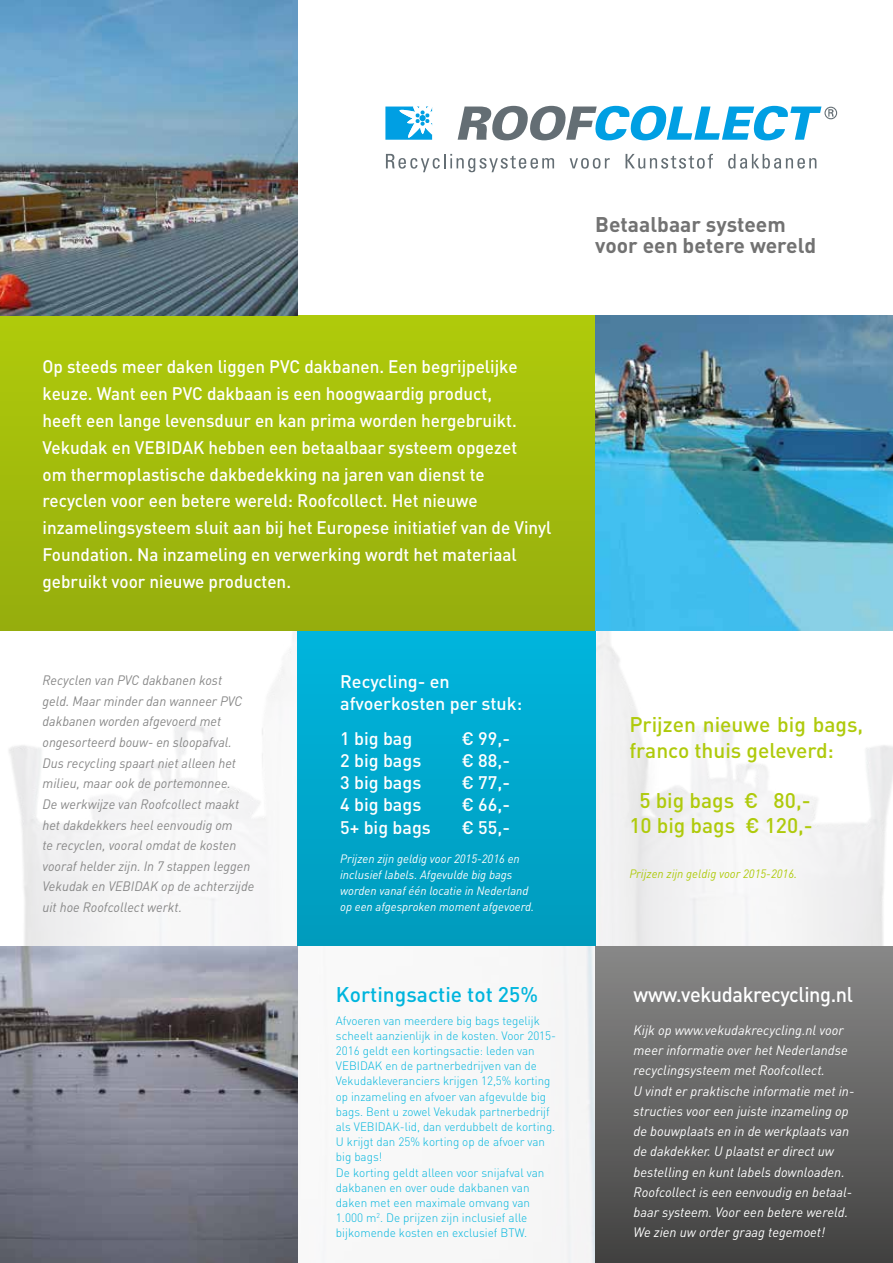
<style>
.page{position:relative;width:893px;height:1263px;background:#fff}
.page>*{position:absolute;margin:0;border:0;box-sizing:border-box;transform-origin:0 0}
.t1{font:500 21px/25.2px "DIN";color:#afca0b}
.t2{font:700 21px/21px "DIN";color:#727272}
.t3{font:500 21px "DIN";letter-spacing:-.02em;color:#fff;scale:.95 1}
.t4{font:500 21px "DIN";color:#00b5dd}
.t5{font:500 18px/26.8px "DIN";color:#fff;scale:.95 1}
.t6{font:500 18px/22px "DIN";color:#fff}
.t7{font:italic 13.5px/20.2px "DIN";color:#fff}
.t8{font:italic 13.5px/20.7px "DIN";color:#878787;scale:.96 1}
.t9{font:300 12px/15.1px "DIN";color:#00b5dd}
.t10{font:italic 12px/16px "DIN";color:#fff}
.t11{font:italic 12px "DIN";color:#afca0b}
</style>
<div class="page">
<img style="left:0;top:630px;width:893px;height:633px">
<svg style="left:385px;top:105px;width:453px;height:68px"></svg>
<div style="left:298px;top:630px;width:297px;height:315px;background:linear-gradient(to bottom,#00b5dd,#009bbd)"></div>
<div style="left:0;top:316px;width:595px;height:314px;background:linear-gradient(to bottom,#b0cb0b,#96ad0d)"></div>
<img style="left:0;top:0;width:298px;height:316px">
<img style="left:595px;top:316px;width:298px;height:314px">
<img style="left:0;top:946px;width:298px;height:317px">
<div style="left:595px;top:946px;width:298px;height:317px;background:linear-gradient(to bottom,#898988,#424140)"></div>
<h1 class="t2" style="left:595px;top:213px;width:222px">Betaalbaar systeem voor een betere wereld</h1>
<p class="t5" style="left:43px;top:353px;width:537px">Op steeds meer daken liggen PVC dakbanen. Een begrijpelijke keuze. Want een PVC dakbaan is een hoogwaardig product,<br>heeft een lange levensduur en kan prima worden hergebruikt.<br>Vekudak en VEBIDAK hebben een betaalbaar systeem opgezet<br>om thermoplastische dakbedekking na jaren van dienst te recyclen voor een betere wereld: Roofcollect. Het nieuwe inzamelingsysteem sluit aan bij het Europese initiatief van de Vinyl Foundation. Na inzameling en verwerking wordt het materiaal gebruikt voor nieuwe producten.</p>
<p class="t8" style="left:43px;top:669px;width:222px">Recyclen van PVC dakbanen kost<br>geld. Maar minder dan wanneer PVC dakbanen worden afgevoerd met ongesorteerd bouw- en sloopafval.<br>Dus recycling spaart niet alleen het milieu, maar ook de portemonnee.<br>De werkwijze van Roofcollect maakt het dakdekkers heel eenvoudig om<br>te recyclen, vooral omdat de kosten vooraf helder zijn. In 7 stappen leggen Vekudak en VEBIDAK op de achterzijde uit hoe Roofcollect werkt.</p>
<h2 class="t6" style="left:340px;top:670px;width:183px">Recycling- en afvoerkosten per stuk:</h2>
<h2 class="t6" style="left:340px;top:727px;width:74px">1 big bag</h2>
<h2 class="t6" style="left:462px;top:727px;width:50px">€ 99,-</h2>
<h2 class="t6" style="left:340px;top:749px;width:83px">2 big bags</h2>
<h2 class="t6" style="left:462px;top:749px;width:50px">€ 88,-</h2>
<h2 class="t6" style="left:340px;top:771px;width:83px">3 big bags</h2>
<h2 class="t6" style="left:462px;top:771px;width:50px">€ 77,-</h2>
<h2 class="t6" style="left:340px;top:793px;width:83px">4 big bags</h2>
<h2 class="t6" style="left:462px;top:793px;width:50px">€ 66,-</h2>
<h2 class="t6" style="left:340px;top:815px;width:92px">5+ big bags</h2>
<h2 class="t6" style="left:462px;top:815px;width:50px">€ 55,-</h2>
<p class="t10" style="left:340px;top:850px;width:196px">Prijzen zijn geldig voor 2015-2016 en inclusief labels. Afgevulde big bags worden vanaf één locatie in Nederland op een afgesproken moment afgevoerd.</p>
<h1 class="t4" style="left:336px;top:981px;width:204px">Kortingsactie tot 25%</h1>
<p class="t9" style="left:336px;top:1013px;width:222px">Afvoeren van meerdere big bags tegelijk scheelt aanzienlijk in de kosten. Voor 2015- 2016 geldt een kortingsactie: leden van VEBIDAK en de partnerbedrijven van de Vekudakleveranciers krijgen 12,5% korting op inzameling en afvoer van afgevulde big bags. Bent u zowel Vekudak partnerbedrijf als VEBIDAK-lid, dan verdubbelt de korting.<br>U krijgt dan 25% korting op de afvoer van big bags!<br>De korting geldt alleen voor snijafval van dakbanen en over oude dakbanen van daken met een maximale omvang van 1.000 m<sup>2</sup>. De prijzen zijn inclusief alle bijkomende kosten en exclusief BTW.</p>
<h1 class="t1" style="left:629px;top:711px;width:235px">Prijzen nieuwe big bags, franco thuis geleverd:</h1>
<h1 class="t1" style="left:629px;top:787px;width:185px;text-align:center">5 big bags € 80,-<br>10 big bags € 120,-</h1>
<p class="t11" style="left:629px;top:866px;width:169px">Prijzen zijn geldig voor 2015-2016.</p>
<h1 class="t3" style="left:634px;top:981px;width:232px">www.vekudakrecycling.nl</h1>
<p class="t7" style="left:634px;top:1019px;width:222px">Kijk op www.vekudakrecycling.nl voor meer informatie over het Nederlandse recyclingsysteem met Roofcollect.<br>U vindt er praktische informatie met in&shy;structies voor een juiste inzameling op de bouwplaats en in de werkplaats van de dakdekker. U plaatst er direct uw bestelling en kunt labels downloaden.<br>Roofcollect is een eenvoudig en betaal&shy;baar systeem. Voor een betere wereld.<br>We zien uw order graag tegemoet!</p>
</div>
